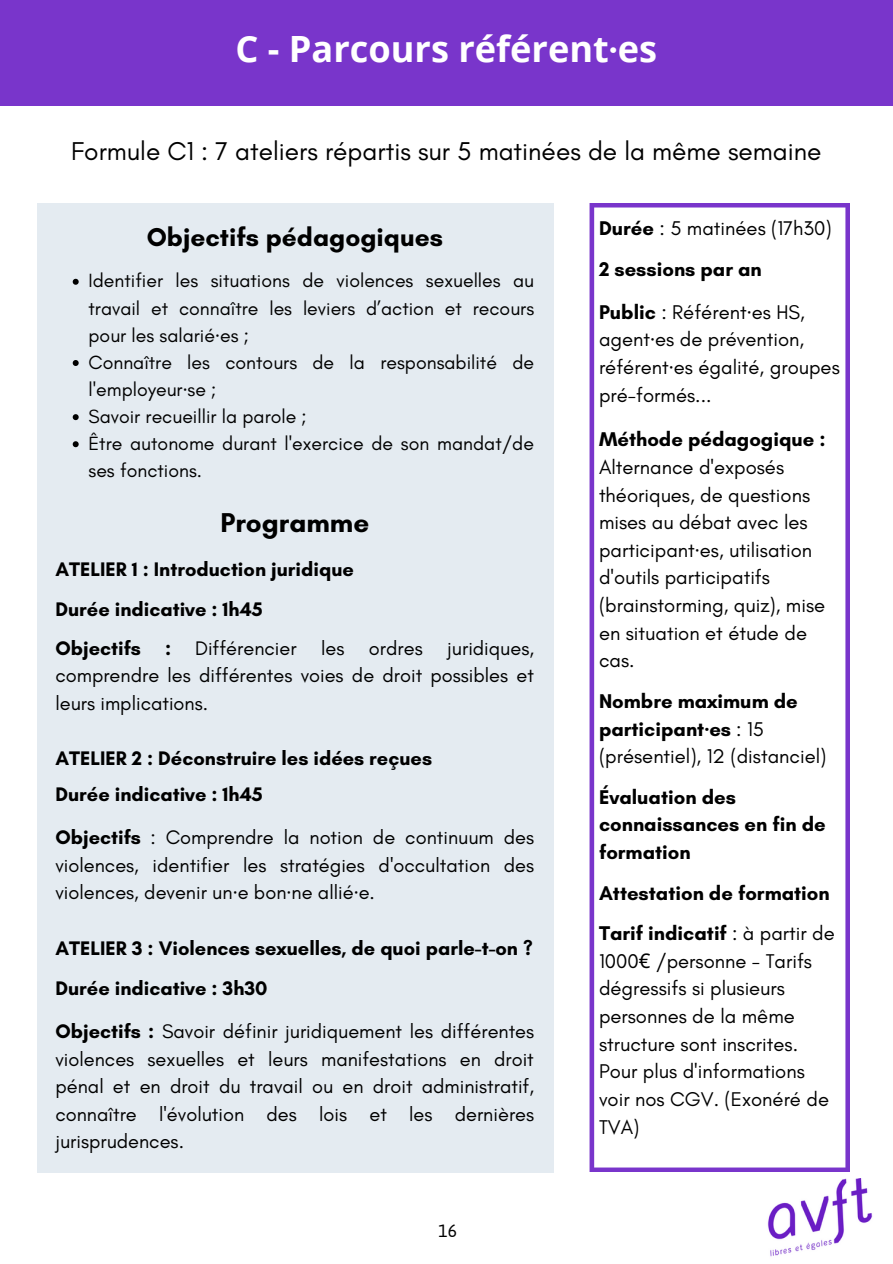
<style>
.page{position:relative;width:893px;height:1264px;background:#fff}
.page>*{position:absolute;margin:0;border:0;box-sizing:border-box;transform-origin:0 0}
.t1{font:700 36.15px "Open Sans";color:#fff}
.t2{font:700 27.75px "Glacial Indifference";color:#000}
.t3{font:26.25px "Glacial Indifference";color:#000}
.t4{font:700 26.25px "Glacial Indifference";color:#000}
.t5{font:20.25px/27.6px "Glacial Indifference";color:#000}
.t6{font:700 20.25px/27.6px "Glacial Indifference";color:#000}
.t7{font:20.1px "Jaldi";color:#000}
.t8{font:19.95px/27.6px "Glacial Indifference";color:#000;text-align:justify}
.t9{font:700 19.95px "Glacial Indifference";color:#000}
.t10{font:19.5px/27px "Glacial Indifference";color:#000}
.s1{font-family:"Liberation Serif"}
.s2{font-weight:700}
.s3{font-family:"Liberation Serif";font-weight:700}
.s4{font-family:"Noto Sans"}
</style>
<div class="page">
<img style="left:767px;top:1178px;width:106px;height:79px">
<div style="left:0;top:0;width:892px;height:105px;background:#7935cb"></div>
<div style="left:37px;top:203px;width:516px;height:969px;background:#e4ebf1"></div>
<svg style="left:589px;top:203px;width:261px;height:968px"></svg>
<svg style="left:73px;top:279px;width:6px;height:6px"></svg>
<svg style="left:73px;top:360px;width:6px;height:6px"></svg>
<svg style="left:73px;top:414px;width:6px;height:6px"></svg>
<svg style="left:73px;top:441px;width:6px;height:6px"></svg>
<p class="t1" style="left:235px;top:23px;width:423px">C - Parcours référent<span class="s1">∙</span>es</p>
<p class="t3" style="left:71px;top:135px;width:751px">Formule C1 : 7 ateliers répartis sur 5 matinées de la même semaine</p>
<p class="t4" style="left:147px;top:221px;width:298px">Objectifs pédagogiques</p>
<p class="t10" style="left:88px;top:267px;width:447px;text-align:justify">Identifier les situations de violences sexuelles au travail et connaître les leviers d’action et recours pour les salarié<span class="s1">∙</span>es ;</p>
<p class="t10" style="left:88px;top:348px;width:447px">Connaître les contours de la responsabilité de l'employeur<span class="s1">∙</span>se ;</p>
<p class="t10" style="left:88px;top:402px;width:220px">Savoir recueillir la parole ;</p>
<p class="t10" style="left:88px;top:429px;width:447px">Être autonome durant l'exercice de son mandat/de ses fonctions.</p>
<p class="t2" style="left:220px;top:506px;width:150px">Programme</p>
<p class="t9" style="left:55px;top:556px;width:300px">ATELIER 1 : Introduction juridique</p>
<p class="t9" style="left:55px;top:597px;width:209px">Durée indicative : 1h45</p>
<p class="t8" style="left:55px;top:633px;width:480px"><span class="s2">Objectifs :</span> Différencier les ordres juridiques, comprendre les différentes voies de droit possibles et leurs implications.</p>
<p class="t9" style="left:55px;top:746px;width:378px">ATELIER 2 : Déconstruire les idées reçues</p>
<p class="t9" style="left:55px;top:782px;width:209px">Durée indicative : 1h45</p>
<p class="t8" style="left:55px;top:823px;width:480px"><span class="s2">Objectifs</span> : Comprendre la notion de continuum des violences, identifier les stratégies d'occultation des violences, devenir un<span class="s1">∙</span>e bon<span class="s1">∙</span>ne allié<span class="s1">∙</span>e.</p>
<p class="t9" style="left:55px;top:935px;width:479px">ATELIER 3 : Violences sexuelles, de quoi parle-t-on ?</p>
<p class="t9" style="left:55px;top:976px;width:214px">Durée indicative : 3h30</p>
<p class="t8" style="left:55px;top:1017px;width:480px"><span class="s2">Objectifs :</span> Savoir définir juridiquement les différentes violences sexuelles et leurs manifestations en droit pénal et en droit du travail ou en droit administratif, connaître l'évolution des lois et les dernières jurisprudences.</p>
<p class="t7" style="left:438px;top:1218px;width:20px">16</p>
<p class="t5" style="left:599px;top:214px;width:234px"><span class="s2">Durée</span> : 5 matinées (17h30)</p>
<p class="t6" style="left:599px;top:255px;width:164px">2 sessions par an</p>
<p class="t5" style="left:599px;top:298px;width:242px"><span class="s2">Public</span> : Référent<span class="s1">∙</span>es HS, agent<span class="s1">∙</span>es de prévention, référent<span class="s1">∙</span>es égalité, groupes pré-formés...</p>
<p class="t5" style="left:599px;top:425px;width:228px"><span class="s2">Méthode pédagogique :<br></span>Alternance d'exposés théoriques, de questions mises au débat avec les</p>
<p class="t5" style="left:599px;top:536px;width:228px">participant<span class="s1">∙</span>es, utilisation d'outils participatifs (brainstorming, quiz), mise en situation et étude de cas.</p>
<p class="t5" style="left:599px;top:687px;width:229px"><span class="s2">Nombre maximum de participant</span><span class="s3">∙</span><span class="s2">es</span> : 15 (présentiel), 12 (distanciel)</p>
<p class="t6" style="left:599px;top:782px;width:228px">Évaluation des connaissances en fin de formation</p>
<p class="t6" style="left:599px;top:878px;width:232px">Attestation de formation</p>
<p class="t5" style="left:599px;top:919px;width:237px"><span class="s2">Tarif indicatif</span> : à partir de<br>1000<span class="s4">€</span> /personne - Tarifs dégressifs si plusieurs personnes de la même structure sont inscrites.<br>Pour plus d'informations voir nos CGV. (Exonéré de<br>TVA)</p>
</div>
